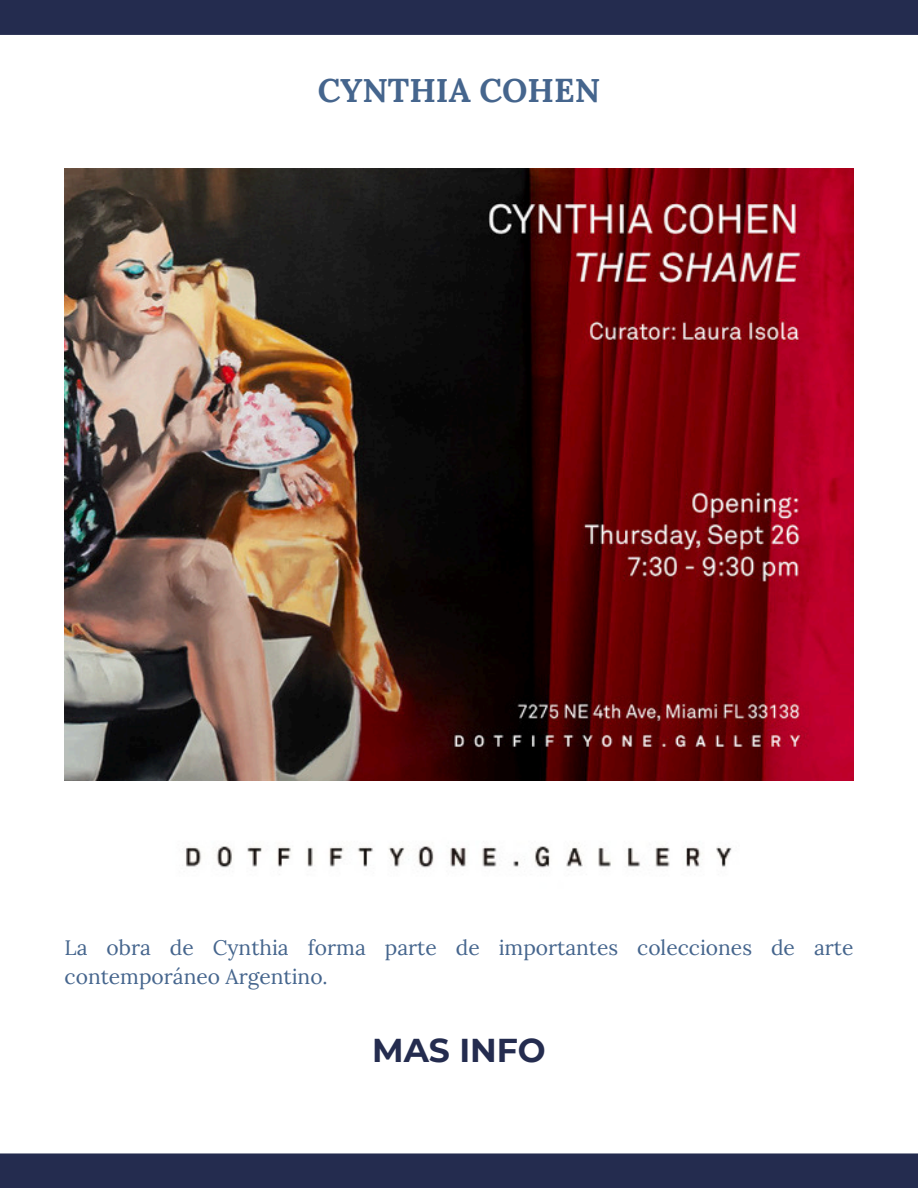
<style>
.page{position:relative;width:918px;height:1188px;background:#fff}
.page>*{position:absolute;margin:0;border:0;box-sizing:border-box;transform-origin:0 0}
.t1{font:700 33px "Lora";color:#45658d}
.t2{font:700 33px "Montserrat";color:#242c4f}
.t3{font:21px/29.2px "Lora";color:#45658d}
</style>
<div class="page">
<div style="left:0;top:0;width:918px;height:35px;background:#242c4f"></div>
<div style="left:0;top:1153px;width:918px;height:35px;background:#242c4f"></div>
<img style="left:65px;top:168px;width:788px;height:612px">
<img style="left:186px;top:846px;width:546px;height:22px">
<p class="t1" style="left:318px;top:69px;width:284px">CYNTHIA COHEN</p>
<h1 class="t3" style="left:65px;top:932px;width:790px">La obra de Cynthia forma parte de importantes colecciones de arte contemporáneo Argentino.</h1>
<p class="t2" style="left:372px;top:1030px;width:175px">MAS INFO</p>
</div>
